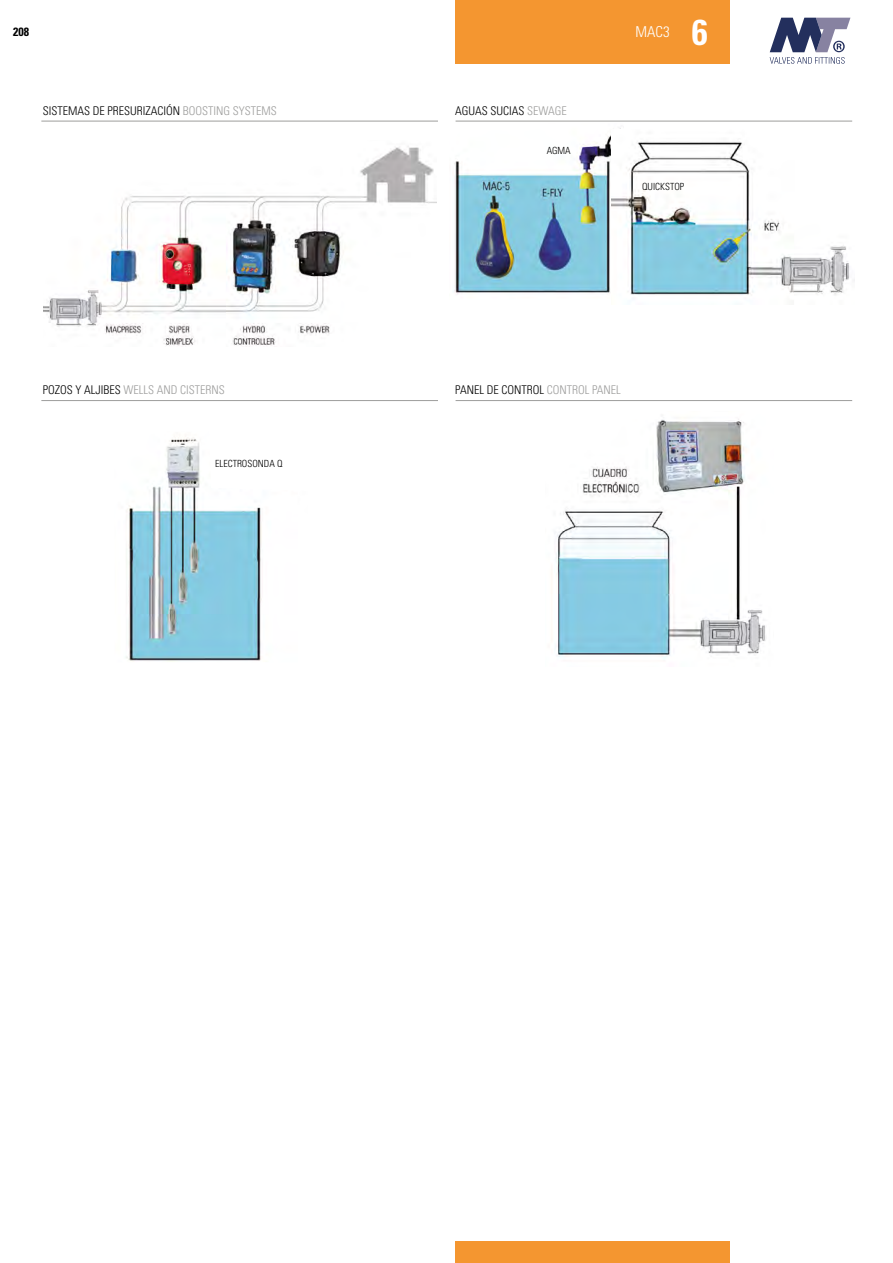
<style>
.page{position:relative;width:893px;height:1263px;background:#fff}
.page>*{position:absolute;margin:0;border:0;box-sizing:border-box;transform-origin:0 0}
.t1{font:700 condensed 36px "Univers LT Std";color:#fff}
.t2{font:300 condensed 15px "Univers LT Std";color:#fff}
.t3{font:300 condensed 12px "Univers LT Std";color:#000}
.t4{font:300 condensed 12px "Univers LT Std";color:#9d9d9c}
.t5{font:700 condensed 12px "Univers LT Std";color:#000}
.t6{font:300 condensed 9.9px "Univers LT Std";color:#000}
.s1{color:#9d9d9c}
.s2{color:#000}
</style>
<div class="page">
<div style="left:455px;top:0;width:275px;height:64px;background:#f49630"></div>
<svg style="left:770px;top:18px;width:80px;height:46px"></svg>
<div style="left:455px;top:1242px;width:275px;height:21px;background:#f49630"></div>
<hr style="left:41px;top:121px;width:397px;height:1px;background:#9d9d9c">
<img style="left:43px;top:146px;width:394px;height:200px">
<img style="left:454px;top:128px;width:167px;height:167px">
<img style="left:611px;top:129px;width:244px;height:166px">
<hr style="left:41px;top:400px;width:397px;height:1px;background:#9d9d9c">
<img style="left:126px;top:438px;width:136px;height:224px">
<img style="left:551px;top:419px;width:215px;height:240px">
<hr style="left:456px;top:121px;width:396px;height:1px;background:#9d9d9c">
<hr style="left:456px;top:400px;width:396px;height:1px;background:#9d9d9c">
<p class="t5" style="left:13px;top:25px;width:17px">208</p>
<p class="t2" style="left:636px;top:23px;width:36px">MAC3</p>
<h1 class="t1" style="left:692px;top:10px;width:17px">6</h1>
<p class="t3" style="left:43px;top:104px;width:235px">SISTEMAS DE PRESURIZACIÓN <span class="s1">BOOSTING SYSTEMS</span></p>
<p class="t3" style="left:455px;top:104px;width:113px">AGUAS SUCIAS <span class="s1">SEWAGE</span></p>
<p class="t6" style="left:547px;top:145px;width:26px">AGMA</p>
<p class="t6" style="left:642px;top:180px;width:44px">QUICKSTOP</p>
<p class="t4" style="left:43px;top:383px;width:183px"><span class="s2">POZOS Y ALJIBES</span> WELLS AND CISTERNS</p>
<p class="t3" style="left:455px;top:383px;width:167px">PANEL DE CONTROL <span class="s1">CONTROL PANEL</span></p>
<p class="t6" style="left:215px;top:457px;width:69px">ELECTROSONDA Q</p>
</div>
